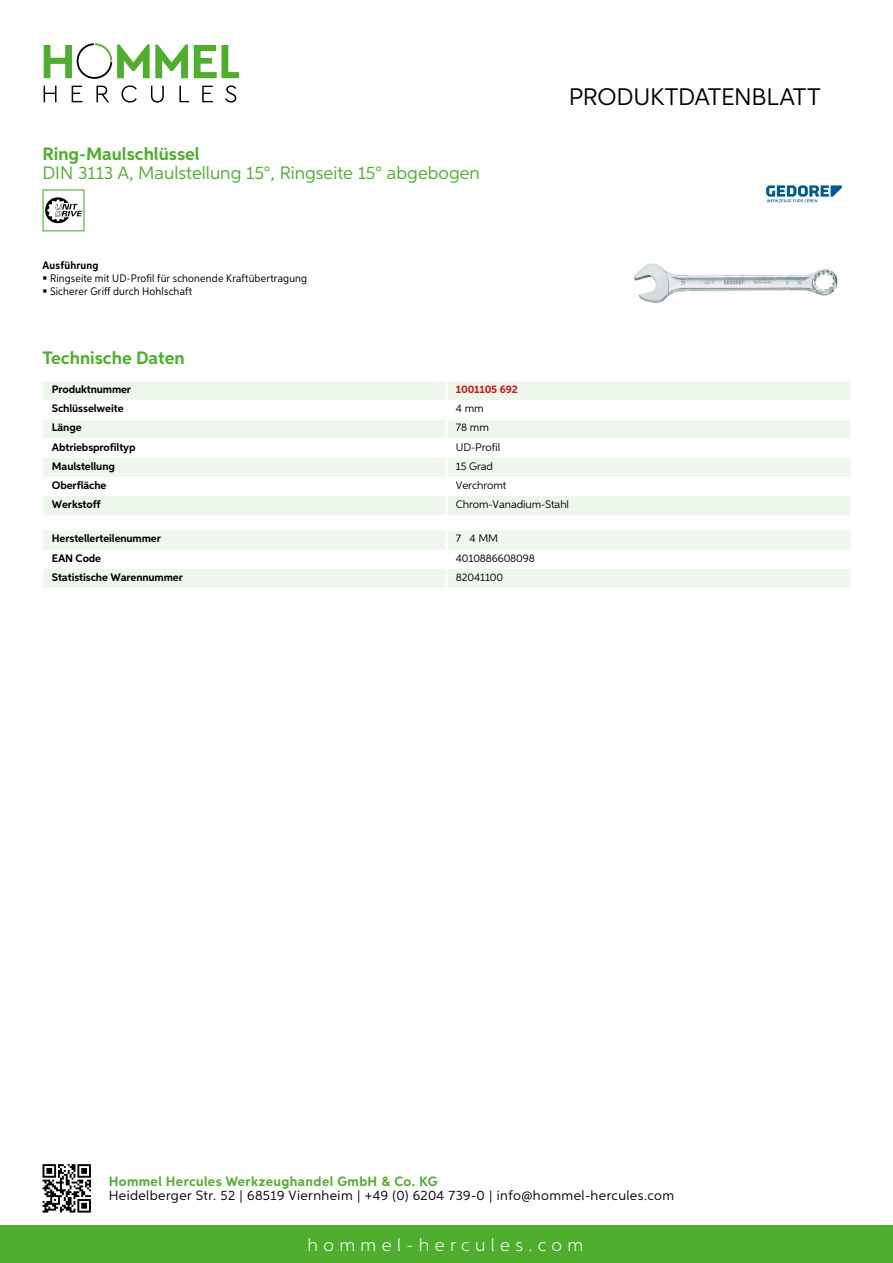
<style>
.page{position:relative;width:893px;height:1263px;background:#fff}
.page>*{position:absolute;margin:0;border:0;box-sizing:border-box;transform-origin:0 0}
.t1{font:24px "Aspira";letter-spacing:-.01em;color:#000}
.t2{font:18px "Aspira";color:#50ae2f}
.t3{font:700 18px "Aspira";color:#50ae2f}
.t4{font:300 18px "Aspira";letter-spacing:.3em;color:#fff}
.t5{font:13.5px "Aspira";letter-spacing:.03em;color:#000}
.t6{font:700 13.5px "Aspira";letter-spacing:.03em;color:#50ae2f}
.t7{font:700 10.95px "Aspira";letter-spacing:-.01em;color:#000}
.t8{font:10.95px/12.8px "Aspira Nar";letter-spacing:.015em;color:#000}
.t9{font:10.95px "Aspira";letter-spacing:-.01em;color:#000}
.t10{font:700 10.95px "Aspira";letter-spacing:-.01em;color:#cd1013}
.t11{font:700 10.95px "Aspira Nar";letter-spacing:.02em;color:#000}
</style>
<div class="page">
<div style="left:0;top:1226px;width:893px;height:37px;background:#50ae2f"></div>
<svg style="left:43px;top:1164px;width:48px;height:48px"></svg>
<svg style="left:194px;top:45px;width:45px;height:33px"></svg>
<svg style="left:44px;top:43px;width:144px;height:36px"></svg>
<svg style="left:44px;top:86px;width:13px;height:16px"></svg>
<svg style="left:72px;top:86px;width:10px;height:16px"></svg>
<svg style="left:96px;top:86px;width:13px;height:16px"></svg>
<svg style="left:121px;top:85px;width:16px;height:18px"></svg>
<svg style="left:151px;top:86px;width:13px;height:17px"></svg>
<svg style="left:179px;top:86px;width:10px;height:16px"></svg>
<svg style="left:202px;top:86px;width:11px;height:16px"></svg>
<svg style="left:225px;top:85px;width:11px;height:18px"></svg>
<div style="left:43px;top:381px;width:807px;height:134px;background:#eef7eb"></div>
<svg style="left:43px;top:400px;width:807px;height:96px"></svg>
<hr style="left:445px;top:381px;width:3px;height:19px;background:#fff">
<hr style="left:445px;top:400px;width:3px;height:19px;background:#fff">
<hr style="left:445px;top:419px;width:3px;height:20px;background:#fff">
<hr style="left:445px;top:439px;width:3px;height:19px;background:#fff">
<hr style="left:445px;top:458px;width:3px;height:19px;background:#fff">
<hr style="left:445px;top:477px;width:3px;height:19px;background:#fff">
<hr style="left:445px;top:496px;width:3px;height:19px;background:#fff">
<svg style="left:43px;top:531px;width:807px;height:57px"></svg>
<hr style="left:445px;top:569px;width:3px;height:19px;background:#fff">
<svg style="left:43px;top:189px;width:42px;height:42px"></svg>
<img style="left:634px;top:263px;width:204px;height:41px">
<svg style="left:766px;top:185px;width:76px;height:17px"></svg>
<h2 class="t3" style="left:43px;top:142px;width:159px">Ring-Maulschlüssel</h2>
<h2 class="t2" style="left:43px;top:162px;width:439px">DIN 3113 A, Maulstellung 15°, Ringseite 15° abgebogen</h2>
<p class="t11" style="left:43px;top:259px;width:58px">Ausführung</p>
<p class="t8" style="left:50px;top:272px;width:258px">Ringseite mit UD-Profil für schonende Kraftübertragung<br>Sicherer Griff durch Hohlschaft</p>
<h1 class="t1" style="left:569px;top:82px;width:253px">Produktdatenblatt</h1>
<h2 class="t3" style="left:43px;top:347px;width:144px">Technische Daten</h2>
<p class="t7" style="left:52px;top:383px;width:81px">Produktnummer</p>
<p class="t10" style="left:456px;top:383px;width:63px">1001105 692</p>
<p class="t7" style="left:52px;top:402px;width:73px">Schlüsselweite</p>
<p class="t9" style="left:456px;top:402px;width:29px">4 mm</p>
<p class="t7" style="left:52px;top:421px;width:31px">Länge</p>
<p class="t9" style="left:456px;top:421px;width:35px">78 mm</p>
<p class="t7" style="left:52px;top:440px;width:85px">Abtriebsprofiltyp</p>
<p class="t9" style="left:456px;top:440px;width:46px">UD-Profil</p>
<p class="t7" style="left:52px;top:459px;width:65px">Maulstellung</p>
<p class="t9" style="left:456px;top:459px;width:39px">15 Grad</p>
<p class="t7" style="left:52px;top:478px;width:56px">Oberfläche</p>
<p class="t9" style="left:456px;top:478px;width:52px">Verchromt</p>
<p class="t7" style="left:52px;top:497px;width:50px">Werkstoff</p>
<p class="t9" style="left:456px;top:497px;width:115px">Chrom-Vanadium-Stahl</p>
<p class="t7" style="left:52px;top:532px;width:111px">Herstellerteilenummer</p>
<p class="t9" style="left:456px;top:532px;width:44px">7 4 MM</p>
<p class="t7" style="left:52px;top:551px;width:51px">EAN Code</p>
<p class="t9" style="left:456px;top:551px;width:80px">4010886608098</p>
<p class="t7" style="left:52px;top:570px;width:132px">Statistische Warennummer</p>
<p class="t9" style="left:456px;top:570px;width:49px">82041100</p>
<p class="t6" style="left:109px;top:1172px;width:330px">Hommel Hercules Werkzeughandel GmbH &amp; Co. KG</p>
<p class="t5" style="left:109px;top:1187px;width:567px">Heidelberger Str. 52 | 68519 Viernheim | +49 (0) 6204 739-0 | info@hommel-hercules.com</p>
<h2 class="t4" style="left:307px;top:1234px;width:277px">hommel-hercules.com</h2>
</div>
